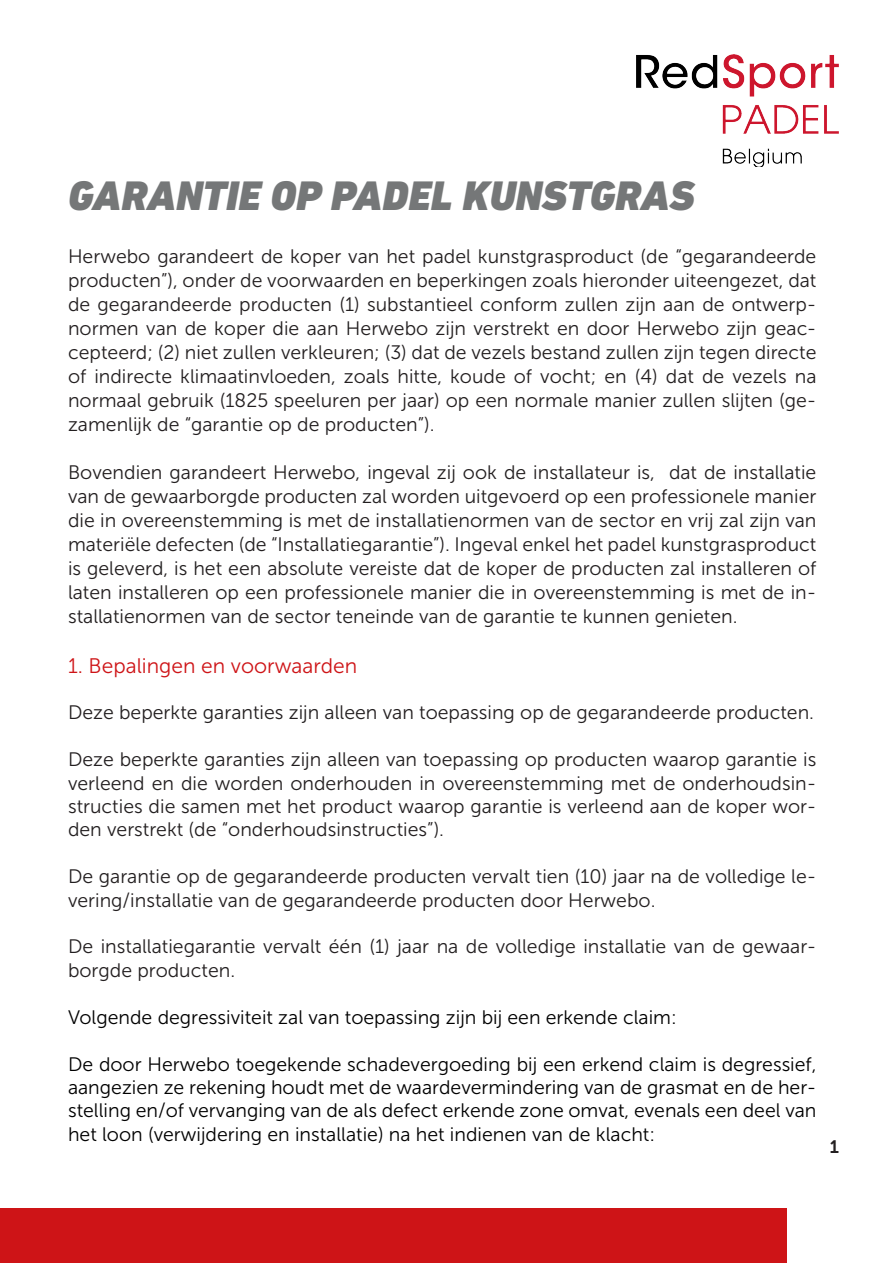
<style>
.page{position:relative;width:893px;height:1263px;background:#fff}
.page>*{position:absolute;margin:0;border:0;box-sizing:border-box;transform-origin:0 0}
.t1{font:italic 900 42px "DIN Next LT Pro";color:#757778}
.t2{font:21px "Museo Sans 300";color:#ce1417}
.t3{font:19.5px/24px "Museo Sans 300";color:#231f20;text-align:justify}
.t4{font:19.5px/23.4px "Museo Sans 300";color:#000;text-align:justify}
.t5{font:18px "Museo Sans 700";color:#231f20}
</style>
<div class="page">
<div style="left:0;top:1209px;width:787px;height:54px;background:#ce1417"></div>
<img style="left:637px;top:54px;width:202px;height:113px">
<p class="t1" style="left:68px;top:171px;width:628px">GARANTIE OP PADEL KUNSTGRAS</p>
<p class="t3" style="left:68px;top:245px;width:750px">Herwebo garandeert de koper van het padel kunstgrasproduct (de “gegarandeerde producten”), onder de voorwaarden en beperkingen zoals hieronder uiteengezet, dat de gegarandeerde producten (1) substantieel conform zullen zijn aan de ontwerp&shy;normen van de koper die aan Herwebo zijn verstrekt en door Herwebo zijn geac&shy;cepteerd; (2) niet zullen verkleuren; (3) dat de vezels bestand zullen zijn tegen directe of indirecte klimaatinvloeden, zoals hitte, koude of vocht; en (4) dat de vezels na normaal gebruik (1825 speeluren per jaar) op een normale manier zullen slijten (ge&shy;zamenlijk de “garantie op de producten”).</p>
<p class="t3" style="left:68px;top:461px;width:750px">Bovendien garandeert Herwebo, ingeval zij ook de installateur is, dat de installatie van de gewaarborgde producten zal worden uitgevoerd op een professionele manier die in overeenstemming is met de installatienormen van de sector en vrij zal zijn van materiële defecten (de “Installatiegarantie”). Ingeval enkel het padel kunstgrasproduct is geleverd, is het een absolute vereiste dat de koper de producten zal installeren of laten installeren op een professionele manier die in overeenstemming is met de in&shy;stallatienormen van de sector teneinde van de garantie te kunnen genieten.</p>
<p class="t2" style="left:68px;top:654px;width:291px">1. Bepalingen en voorwaarden</p>
<p class="t3" style="left:68px;top:701px;width:747px">Deze beperkte garanties zijn alleen van toepassing op de gegarandeerde producten.</p>
<p class="t3" style="left:68px;top:748px;width:750px;line-height:23.4px">Deze beperkte garanties zijn alleen van toepassing op producten waarop garantie is verleend en die worden onderhouden in overeenstemming met de onderhoudsin&shy;structies die samen met het product waarop garantie is verleend aan de koper wor&shy;den verstrekt (de “onderhoudsinstructies”).</p>
<p class="t3" style="left:68px;top:865px;width:750px;line-height:23.4px">De garantie op de gegarandeerde producten vervalt tien (10) jaar na de volledige le&shy;vering/installatie van de gegarandeerde producten door Herwebo.</p>
<p class="t3" style="left:68px;top:935px;width:750px;line-height:23.4px">De installatiegarantie vervalt één (1) jaar na de volledige installatie van de gewaar&shy;borgde producten.</p>
<p class="t4" style="left:68px;top:1005px;width:610px">Volgende degressiviteit zal van toepassing zijn bij een erkende claim:</p>
<p class="t4" style="left:68px;top:1052px;width:750px">De door Herwebo toegekende schadevergoeding bij een erkend claim is degressief, aangezien ze rekening houdt met de waardevermindering van de grasmat en de her&shy;stelling en/of vervanging van de als defect erkende zone omvat, evenals een deel van het loon (verwijdering en installatie) na het indienen van de klacht:</p>
<p class="t5" style="left:830px;top:1137px;width:11px">1</p>
</div>
